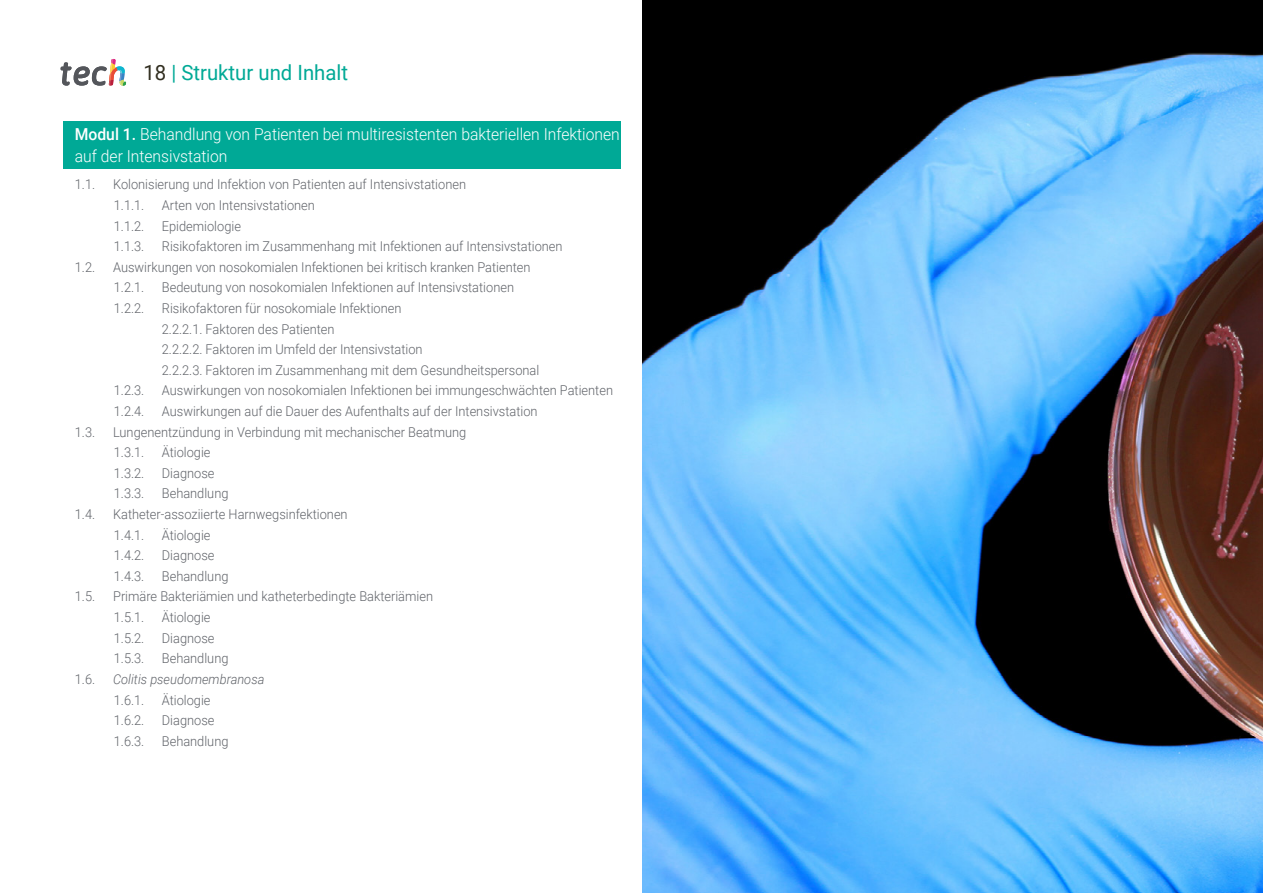
<style>
.page{position:relative;width:1263px;height:893px;background:#fff}
.page>*{position:absolute;margin:0;border:0;box-sizing:border-box;transform-origin:0 0}
.t1{font:21px "Roboto";color:#00a996}
.t2{font:300 16.5px/22.5px "Roboto";color:#fff;scale:.95 1}
.t3{font:300 13.5px/20.5px "Roboto";color:#61646a;scale:.95 1}
.t4{font:italic 300 13.5px "Roboto";color:#61646a;scale:.95 1}
.s1{color:#312e20}
.s2{font-weight:500}
</style>
<div class="page">
<div style="left:64px;top:121px;width:557px;height:48px;background:#00a996"></div>
<img style="left:642px;top:0;width:621px;height:893px">
<svg style="left:61px;top:59px;width:65px;height:27px"></svg>
<h1 class="t1" style="left:144px;top:57px;width:206px"><span class="s1">18</span> | Struktur und Inhalt</h1>
<p class="t2" style="left:75px;top:122px;width:575px"><span class="s2">Modul 1.</span> Behandlung von Patienten bei multiresistenten bakteriellen Infektionen auf der Intensivstation</p>
<p class="t3" style="left:75px;top:174px;width:23px">1.1.</p>
<p class="t3" style="left:113px;top:174px;width:373px">Kolonisierung und Infektion von Patienten auf Intensivstationen<br>1.1.1.</p>
<p class="t3" style="left:162px;top:194px;width:163px">Arten von Intensivstationen</p>
<p class="t3" style="left:114px;top:215px;width:34px">1.1.2.</p>
<p class="t3" style="left:162px;top:215px;width:85px">Epidemiologie</p>
<p class="t3" style="left:114px;top:236px;width:34px">1.1.3.</p>
<p class="t3" style="left:162px;top:236px;width:423px">Risikofaktoren im Zusammenhang mit Infektionen auf Intensivstationen</p>
<p class="t3" style="left:75px;top:256px;width:23px">1.2.</p>
<p class="t3" style="left:113px;top:256px;width:441px">Auswirkungen von nosokomialen Infektionen bei kritisch kranken Patienten<br>1.2.1.</p>
<p class="t3" style="left:162px;top:277px;width:372px">Bedeutung von nosokomialen Infektionen auf Intensivstationen</p>
<p class="t3" style="left:114px;top:297px;width:34px">1.2.2.</p>
<p class="t3" style="left:162px;top:297px;width:399px">Risikofaktoren für nosokomiale Infektionen<br>2.2.2.1. Faktoren des Patienten<br>2.2.2.2. Faktoren im Umfeld der Intensivstation<br>2.2.2.3. Faktoren im Zusammenhang mit dem Gesundheitspersonal</p>
<p class="t3" style="left:114px;top:380px;width:34px">1.2.3.</p>
<p class="t3" style="left:162px;top:380px;width:476px">Auswirkungen von nosokomialen Infektionen bei immungeschwächten Patienten</p>
<p class="t3" style="left:114px;top:400px;width:34px">1.2.4.</p>
<p class="t3" style="left:162px;top:400px;width:397px">Auswirkungen auf die Dauer des Aufenthalts auf der Intensivstation</p>
<p class="t3" style="left:75px;top:421px;width:23px">1.3.</p>
<p class="t3" style="left:113px;top:421px;width:373px">Lungenentzündung in Verbindung mit mechanischer Beatmung<br>1.3.1.</p>
<p class="t3" style="left:162px;top:442px;width:53px">Ätiologie</p>
<p class="t3" style="left:114px;top:462px;width:34px">1.3.2.</p>
<p class="t3" style="left:162px;top:462px;width:57px">Diagnose</p>
<p class="t3" style="left:114px;top:483px;width:34px">1.3.3.</p>
<p class="t3" style="left:162px;top:483px;width:72px">Behandlung</p>
<p class="t3" style="left:75px;top:503px;width:23px">1.4.</p>
<p class="t3" style="left:113px;top:503px;width:248px">Katheter-assoziierte Harnwegsinfektionen<br>1.4.1.</p>
<p class="t3" style="left:162px;top:524px;width:53px">Ätiologie</p>
<p class="t3" style="left:114px;top:545px;width:34px">1.4.2.</p>
<p class="t3" style="left:162px;top:545px;width:57px">Diagnose</p>
<p class="t3" style="left:114px;top:565px;width:34px">1.4.3.</p>
<p class="t3" style="left:162px;top:565px;width:72px">Behandlung</p>
<p class="t3" style="left:75px;top:586px;width:23px">1.5.</p>
<p class="t3" style="left:113px;top:586px;width:338px">Primäre Bakteriämien und katheterbedingte Bakteriämien<br>1.5.1.</p>
<p class="t3" style="left:162px;top:606px;width:53px">Ätiologie</p>
<p class="t3" style="left:114px;top:627px;width:34px">1.5.2.</p>
<p class="t3" style="left:162px;top:627px;width:57px">Diagnose</p>
<p class="t3" style="left:114px;top:648px;width:34px">1.5.3.</p>
<p class="t3" style="left:162px;top:648px;width:72px">Behandlung</p>
<p class="t3" style="left:75px;top:668px;width:23px">1.6.</p>
<p class="t4" style="left:113px;top:670px;width:161px">Colitis pseudomembranosa</p>
<p class="t3" style="left:114px;top:689px;width:34px">1.6.1.</p>
<p class="t3" style="left:162px;top:689px;width:53px">Ätiologie</p>
<p class="t3" style="left:114px;top:709px;width:34px">1.6.2.</p>
<p class="t3" style="left:162px;top:709px;width:57px">Diagnose</p>
<p class="t3" style="left:114px;top:730px;width:34px">1.6.3.</p>
<p class="t3" style="left:162px;top:730px;width:72px">Behandlung</p>
</div>
